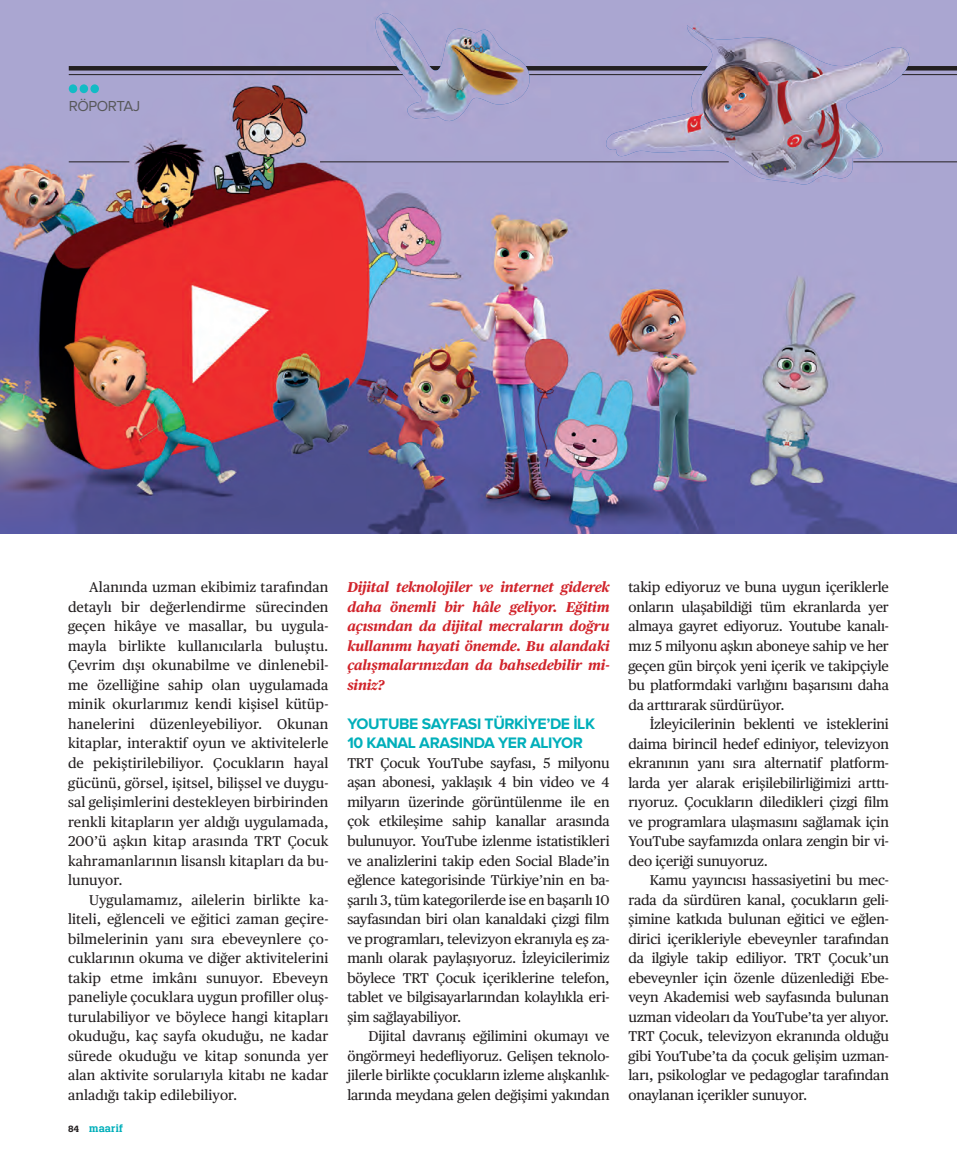
<style>
.page{position:relative;width:957px;height:1170px;background:#fff}
.page>*{position:absolute;margin:0;border:0;box-sizing:border-box;transform-origin:0 0}
.t1{font:700 15.75px/19.5px "Proxima Nova";letter-spacing:-.025em;color:#00afba}
.t2{font:15px "Proxima Nova";letter-spacing:-.03em;color:#57585a}
.t3{font:14.1px/19.5px "Publico Text";letter-spacing:-.01em;color:#231f20;text-align:justify}
.t4{font:italic 700 14.1px/19.5px "Publico Text";letter-spacing:-.01em;color:#d1232a;text-align:justify}
.t5{font:600 10.5px "Brace Web";letter-spacing:.02em;color:#00afba}
.t6{font:600 9px "Brace Web";color:#231f20;scale:1.05 1}
</style>
<div class="page">
<img style="left:0;top:0;width:957px;height:533px">
<hr style="left:69px;top:74px;width:888px;height:1px;background:#231f20">
<hr style="left:69px;top:66px;width:888px;height:4px;background:#231f20">
<hr style="left:69px;top:162px;width:60px;height:1px;background:#231f20">
<hr style="left:320px;top:162px;width:409px;height:1px;background:#231f20">
<hr style="left:853px;top:162px;width:104px;height:1px;background:#231f20">
<div style="left:80px;top:84px;width:8px;height:9px;background:#12bbc5;border-radius:50%"></div>
<div style="left:90px;top:84px;width:9px;height:9px;background:#12bbc5;border-radius:50%"></div>
<div style="left:367px;top:2px;width:169px;height:11px;background:#aaa6d1"></div>
<img style="left:367px;top:13px;width:169px;height:114px">
<img style="left:604px;top:25px;width:307px;height:161px">
<div style="left:69px;top:84px;width:8px;height:9px;background:#12bbc5;border-radius:50%"></div>
<p class="t2" style="left:69px;top:99px;width:73px">RÖPORTAJ</p>
<p class="t3" style="left:68px;top:576px;width:262px;text-indent:21px">Alanında uzman ekibimiz tarafından detaylı bir değerlendirme sürecinden geçen hikâye ve masallar, bu uygula&shy;mayla birlikte kullanıcılarla buluştu.<br>Çevrim dışı okunabilme ve dinlenebil&shy;me özelliğine sahip olan uygulamada minik okurlarımız kendi kişisel kütüp&shy;hanelerini düzenleyebiliyor. Okunan kitaplar, interaktif oyun ve aktivitelerle de pekiştirilebiliyor. Çocukların hayal gücünü, görsel, işitsel, bilişsel ve duygu&shy;sal gelişimlerini destekleyen birbirinden renkli kitapların yer aldığı uygulamada, 200’ü aşkın kitap arasında TRT Çocuk kahramanlarının lisanslı kitapları da bu&shy;lunuyor.</p>
<p class="t3" style="left:68px;top:889px;width:262px;text-indent:21px">Uygulamamız, ailelerin birlikte ka&shy;liteli, eğlenceli ve eğitici zaman geçire&shy;bilmelerinin yanı sıra ebeveynlere ço&shy;cuklarının okuma ve diğer aktivitelerini takip etme imkânı sunuyor. Ebeveyn paneliyle çocuklara uygun profiller oluş&shy;turulabiliyor ve böylece hangi kitapları okuduğu, kaç sayfa okuduğu, ne kadar sürede okuduğu ve kitap sonunda yer alan aktivite sorularıyla kitabı ne kadar anladığı takip edilebiliyor.</p>
<p class="t6" style="left:68px;top:1123px;width:12px">84</p>
<p class="t5" style="left:89px;top:1122px;width:35px">maarif</p>
<p class="t4" style="left:347px;top:576px;width:264px">Dijital teknolojiler ve internet giderek daha önemli bir hâle geliyor. Eğitim açısından da dijital mecraların doğru kullanımı hayati önemde. Bu alandaki çalışmalarınızdan da bahsedebilir mi&shy;siniz?</p>
<p class="t1" style="left:347px;top:714px;width:249px">YOUTUBE SAYFASI TÜRKİYE’DE İLK<br>10 KANAL ARASINDA YER ALIYOR</p>
<p class="t3" style="left:347px;top:752px;width:264px">TRT Çocuk YouTube sayfası, 5 milyonu aşan abonesi, yaklaşık 4 bin video ve 4 milyarın üzerinde görüntülenme ile en çok etkileşime sahip kanallar arasında bulunuyor. YouTube izlenme istatistikleri ve analizlerini takip eden Social Blade’in eğlence kategorisinde Türkiye’nin en ba&shy;şarılı 3, tüm kategorilerde ise en başarılı 10 sayfasından biri olan kanaldaki çizgi film ve programları, televizyon ekranıyla eş za&shy;manlı olarak paylaşıyoruz. İzleyicilerimiz böylece TRT Çocuk içeriklerine telefon, tablet ve bilgisayarlarından kolaylıkla eri&shy;şim sağlayabiliyor.</p>
<p class="t3" style="left:347px;top:1025px;width:264px;text-indent:21px">Dijital davranış eğilimini okumayı ve öngörmeyi hedefliyoruz. Gelişen teknolo&shy;jilerle birlikte çocukların izleme alışkanlık&shy;larında meydana gelen değişimi yakından</p>
<p class="t3" style="left:628px;top:577px;width:262px">takip ediyoruz ve buna uygun içeriklerle onların ulaşabildiği tüm ekranlarda yer almaya gayret ediyoruz. Youtube kanalı&shy;mız 5 milyonu aşkın aboneye sahip ve her geçen gün birçok yeni içerik ve takipçiyle bu platformdaki varlığını başarısını daha da arttırarak sürdürüyor.</p>
<p class="t3" style="left:628px;top:713px;width:262px;text-indent:21px">İzleyicilerinin beklenti ve isteklerini daima birincil hedef ediniyor, televizyon ekranının yanı sıra alternatif platform&shy;larda yer alarak erişilebilirliğimizi arttı&shy;rıyoruz. Çocukların diledikleri çizgi film ve programlara ulaşmasını sağlamak için YouTube sayfamızda onlara zengin bir vi&shy;deo içeriği sunuyoruz.</p>
<p class="t3" style="left:628px;top:869px;width:262px;text-indent:21px">Kamu yayıncısı hassasiyetini bu mec&shy;rada da sürdüren kanal, çocukların geli&shy;şimine katkıda bulunan eğitici ve eğlen&shy;dirici içerikleriyle ebeveynler tarafından da ilgiyle takip ediliyor. TRT Çocuk’un ebeveynler için özenle düzenlediği Ebe&shy;veyn Akademisi web sayfasında bulunan uzman videoları da YouTube’ta yer alıyor.<br>TRT Çocuk, televizyon ekranında olduğu gibi YouTube’ta da çocuk gelişim uzman&shy;ları, psikologlar ve pedagoglar tarafından onaylanan içerikler sunuyor.</p>
</div>
